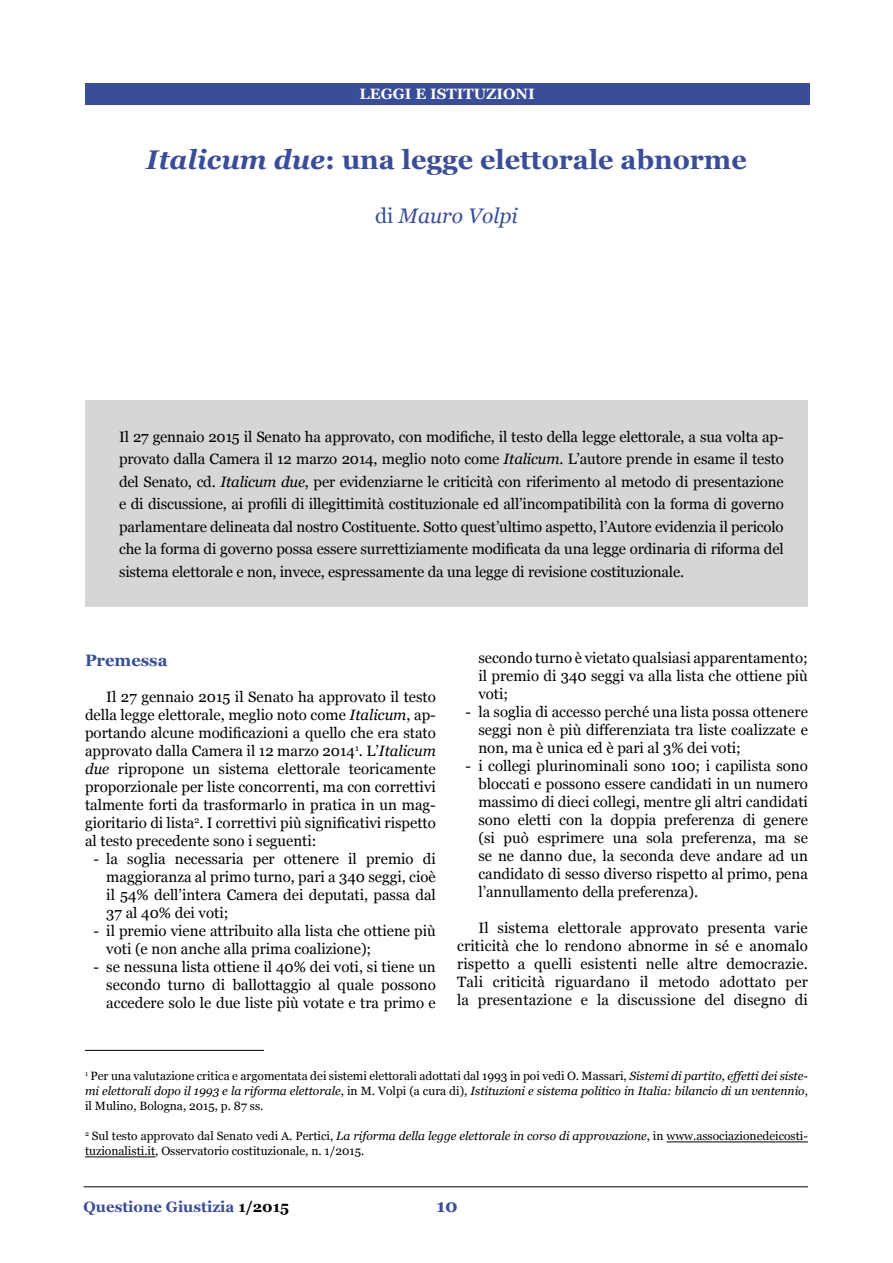
<style>
.page{position:relative;width:893px;height:1263px;background:#fff}
.page>*{position:absolute;margin:0;border:0;box-sizing:border-box;transform-origin:0 0}
.t1{font:700 27px "Georgia";color:#3a4d98}
.t2{font:italic 21px "Georgia";color:#3a4d98}
.t3{font:700 18px "Georgia";color:#3a4d98}
.t4{font:700 16.5px "Georgia";color:#3a4d98}
.t5{font:15px/18px "Georgia";color:#000;text-align:justify}
.t6{font:700 15px "Georgia";color:#3a4d98}
.t7{font:700 15px "Georgia";color:#fff}
.t8{font:12px/15px "Georgia";color:#000;text-align:justify}
.s1{font-style:italic}
.s2{font-style:normal}
.s3{color:#000}
</style>
<div class="page">
<hr style="left:84px;top:1186px;width:724px;height:1px;background:#000">
<div style="left:85px;top:83px;width:724px;height:22px;background:#3a4d98"></div>
<div style="left:85px;top:401px;width:723px;height:206px;background:#d6d6d6"></div>
<hr style="left:667px;top:1142px;width:141px;height:1px;background:#000">
<hr style="left:85px;top:1157px;width:70px;height:1px;background:#000">
<hr style="left:85px;top:1050px;width:179px;height:1px;background:#000">
<p class="t7" style="left:360px;top:85px;width:177px">LEGGI E ISTITUZIONI</p>
<h1 class="t1" style="left:146px;top:145px;width:602px"><span class="s1">Italicum due</span>: una legge elettorale abnorme</h1>
<h2 class="t2" style="left:375px;top:204px;width:144px"><span class="s2">di</span> Mauro Volpi</h2>
<p class="t5" style="left:119px;top:425px;width:666px;line-height:22.5px">Il 27 gennaio 2015 il Senato ha approvato, con modifiche, il testo della legge elettorale, a sua volta ap&shy;provato dalla Camera il 12 marzo 2014, meglio noto come <span class="s1">Italicum</span>. L’autore prende in esame il testo del Senato, cd. <span class="s1">Italicum due</span>, per evidenziarne le criticità con riferimento al metodo di presentazione e di discussione, ai profili di illegittimità costituzionale ed all’incompatibilità con la forma di governo parlamentare delineata dal nostro Costituente. Sotto quest’ultimo aspetto, l’Autore evidenzia il pericolo che la forma di governo possa essere surrettiziamente modificata da una legge ordinaria di riforma del sistema elettorale e non, invece, espressamente da una legge di revisione costituzionale.</p>
<p class="t4" style="left:85px;top:651px;width:84px">Premessa</p>
<p class="t5" style="left:85px;top:688px;width:352px;text-indent:21px">Il 27 gennaio 2015 il Senato ha approvato il testo della legge elettorale, meglio noto come <span class="s1">Italicum</span>, ap&shy;portando alcune modificazioni a quello che era stato approvato dalla Camera il 12 marzo 2014<sup>1</sup>. L’<span class="s1">Italicum due</span> ripropone un sistema elettorale teoricamente proporzionale per liste concorrenti, ma con correttivi talmente forti da trasformarlo in pratica in un mag&shy;gioritario di lista<sup>2</sup>. I correttivi più significativi rispetto al testo precedente sono i seguenti:</p>
<p class="t5" style="left:106px;top:850px;width:331px;text-indent:-13px">- la soglia necessaria per ottenere il premio di maggioranza al primo turno, pari a 340 seggi, cioè il 54% dell’intera Camera dei deputati, passa dal 37 al 40% dei voti;</p>
<p class="t5" style="left:106px;top:922px;width:331px;text-indent:-13px">- il premio viene attribuito alla lista che ottiene più voti (e non anche alla prima coalizione);</p>
<p class="t5" style="left:106px;top:958px;width:331px;text-indent:-13px">- se nessuna lista ottiene il 40% dei voti, si tiene un secondo turno di ballottaggio al quale possono accedere solo le due liste più votate e tra primo e</p>
<p class="t5" style="left:478px;top:649px;width:331px">secondo turno è vietato qualsiasi apparentamento; il premio di 340 seggi va alla lista che ottiene più voti;</p>
<p class="t5" style="left:478px;top:703px;width:331px;text-indent:-13px">- la soglia di accesso perché una lista possa ottenere seggi non è più differenziata tra liste coalizzate e non, ma è unica ed è pari al 3% dei voti;</p>
<p class="t5" style="left:478px;top:757px;width:331px;text-indent:-13px">- i collegi plurinominali sono 100; i capilista sono bloccati e possono essere candidati in un numero massimo di dieci collegi, mentre gli altri candidati sono eletti con la doppia preferenza di genere (si può esprimere una sola preferenza, ma se se ne danno due, la seconda deve andare ad un candidato di sesso diverso rispetto al primo, pena l’annullamento della preferenza).</p>
<p class="t5" style="left:457px;top:919px;width:352px;text-indent:21px">Il sistema elettorale approvato presenta varie criticità che lo rendono abnorme in sé e anomalo rispetto a quelli esistenti nelle altre democrazie.<br>Tali criticità riguardano il metodo adottato per la presentazione e la discussione del disegno di</p>
<p class="t8" style="left:85px;top:1068px;width:724px"><sup>1</sup> Per una valutazione critica e argomentata dei sistemi elettorali adottati dal 1993 in poi vedi O. Massari, <span class="s1">Sistemi di partito, effetti dei siste&shy;mi elettorali dopo il 1993 e la riforma elettorale</span>, in M. Volpi (a cura di), <span class="s1">Istituzioni e sistema politico in Italia: bilancio di un ventennio</span>, il Mulino, Bologna, 2015, p. 87 ss.</p>
<p class="t8" style="left:85px;top:1128px;width:724px"><sup>2</sup> Sul testo approvato dal Senato vedi A. Pertici, <span class="s1">La riforma della legge elettorale in corso di approvazione</span>, in www.associazionedeicosti&shy;tuzionalisti.it, Osservatorio costituzionale, n. 1/2015.</p>
<p class="t6" style="left:84px;top:1198px;width:207px">Questione Giustizia <span class="s3">1/2015</span></p>
<p class="t3" style="left:436px;top:1195px;width:23px">10</p>
</div>
